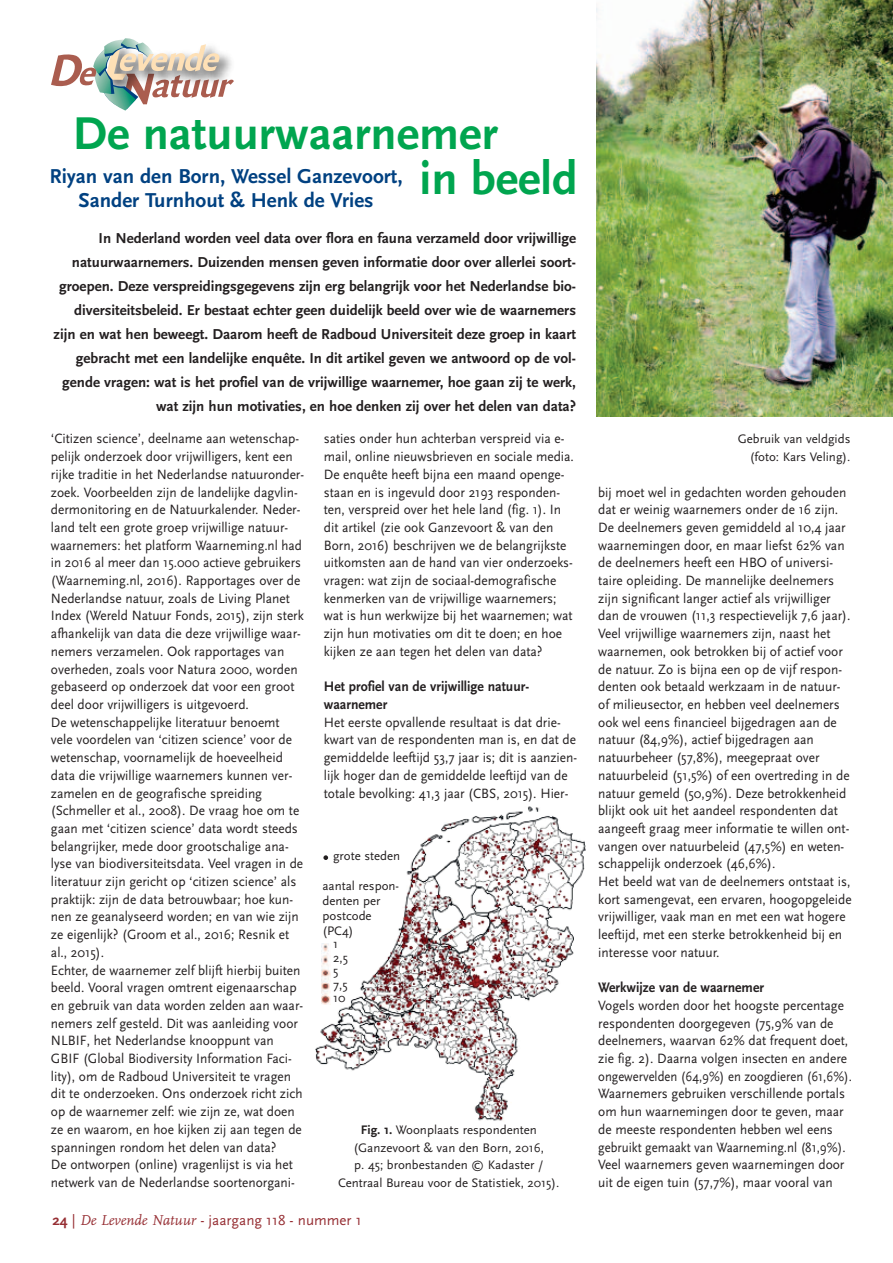
<style>
.page{position:relative;width:893px;height:1263px;background:#fff}
.page>*{position:absolute;margin:0;border:0;box-sizing:border-box;transform-origin:0 0}
.t1{font:700 48px "Scala Sans";color:#00a54f}
.t2{font:700 21px/24px "Scala Sans";color:#014181;text-align:center}
.t3{font:700 15px/24px "Scala Sans";color:#231f20;text-align:right}
.t4{font:15px "Scala Sans";color:#962e33}
.t5{font:700 14.4px/17.7px "Scala Sans";color:#231f20;scale:.95 1}
.t6{font:14.1px/17.7px "Scala Sans";color:#231f20;scale:.95 1}
.t7{font:12.9px/17.7px "Scala Sans";color:#231f20}
.s1{font-weight:700}
.s2{font-family:"FF Scala";font-style:italic}
</style>
<div class="page">
<img style="left:316px;top:806px;width:270px;height:315px">
<svg style="left:51px;top:38px;width:183px;height:73px"></svg>
<img style="left:597px;top:0;width:296px;height:417px">
<img style="left:321px;top:943px;width:9px;height:61px">
<svg style="left:323px;top:855px;width:5px;height:5px"></svg>
<h1 class="t1" style="left:73px;top:105px;width:426px">De natuurwaarnemer</h1>
<h2 class="t2" style="left:49px;top:163px;width:355px">Riyan van den Born, Wessel Ganzevoort,<br>Sander Turnhout &amp; Henk de Vries</h2>
<h1 class="t1" style="left:420px;top:150px;width:159px">in beeld</h1>
<p class="t3" style="left:54px;top:225px;width:524px">In Nederland worden veel data over flora en fauna verzameld door vrijwillige natuurwaarnemers. Duizenden mensen geven informatie door over allerlei soort&shy;groepen. Deze verspreidingsgegevens zijn erg belangrijk voor het Nederlandse bio&shy;diversiteitsbeleid. Er bestaat echter geen duidelijk beeld over wie de waarnemers zijn en wat hen beweegt. Daarom heeft de Radboud Universiteit deze groep in kaart gebracht met een landelijke enquête. In dit artikel geven we antwoord op de vol&shy;gende vragen: wat is het profiel van de vrijwillige waarnemer, hoe gaan zij te werk, wat zijn hun motivaties, en hoe denken zij over het delen van data?</p>
<p class="t6" style="left:51px;top:430px;width:268px">‘Citizen science’, deelname aan wetenschap&shy;pelijk onderzoek door vrijwilligers, kent een rijke traditie in het Nederlandse natuuronder&shy;zoek. Voorbeelden zijn de landelijke dagvlin&shy;dermonitoring en de Natuurkalender. Neder&shy;land telt een grote groep vrijwillige natuur&shy;waarnemers: het platform Waarneming.nl had in 2016 al meer dan 15.000 actieve gebruikers (Waarneming.nl, 2016). Rapportages over de Nederlandse natuur, zoals de Living Planet Index (Wereld Natuur Fonds, 2015), zijn sterk afhankelijk van data die deze vrijwillige waar&shy;nemers verzamelen. Ook rapportages van overheden, zoals voor Natura 2000, worden gebaseerd op onderzoek dat voor een groot deel door vrijwilligers is uitgevoerd.<br>De wetenschappelijke literatuur benoemt vele voordelen van ‘citizen science’ voor de wetenschap, voornamelijk de hoeveelheid data die vrijwillige waarnemers kunnen ver&shy;zamelen en de geografische spreiding (Schmeller et al., 2008). De vraag hoe om te gaan met ‘citizen science’ data wordt steeds belangrijker, mede door grootschalige ana&shy;lyse van biodiversiteitsdata. Veel vragen in de literatuur zijn gericht op ‘citizen science’ als praktijk: zijn de data betrouwbaar; hoe kun&shy;nen ze geanalyseerd worden; en van wie zijn ze eigenlijk? (Groom et al., 2016; Resnik et al., 2015).<br>Echter, de waarnemer zelf blijft hierbij buiten beeld. Vooral vragen omtrent eigenaarschap en gebruik van data worden zelden aan waar&shy;nemers zelf gesteld. Dit was aanleiding voor NLBIF, het Nederlandse knooppunt van GBIF (Global Biodiversity Information Faci&shy;lity), om de Radboud Universiteit te vragen dit te onderzoeken. Ons onderzoek richt zich op de waarnemer zelf: wie zijn ze, wat doen ze en waarom, en hoe kijken zij aan tegen de spanningen rondom het delen van data?<br>De ontworpen (online) vragenlijst is via het netwerk van de Nederlandse soortenorgani-</p>
<p class="t6" style="left:324px;top:430px;width:265px">saties onder hun achterban verspreid via e&shy;mail, online nieuwsbrieven en sociale media.<br>De enquête heeft bijna een maand openge&shy;staan en is ingevuld door 2193 responden&shy;ten, verspreid over het hele land (fig. 1). In dit artikel (zie ook Ganzevoort &amp; van den Born, 2016) beschrijven we de belangrijkste uitkomsten aan de hand van vier onderzoeks&shy;vragen: wat zijn de sociaal-demografische kenmerken van de vrijwillige waarnemers; wat is hun werkwijze bij het waarnemen; wat zijn hun motivaties om dit te doen; en hoe kijken ze aan tegen het delen van data?</p>
<p class="t5" style="left:324px;top:677px;width:218px">Het profiel van de vrijwillige natuur&shy;waarnemer</p>
<p class="t6" style="left:324px;top:713px;width:268px">Het eerste opvallende resultaat is dat drie&shy;kwart van de respondenten man is, en dat de gemiddelde leeftijd 53,7 jaar is; dit is aanzien&shy;lijk hoger dan de gemiddelde leeftijd van de totale bevolking: 41,3 jaar (CBS, 2015). Hier-</p>
<p class="t7" style="left:333px;top:846px;width:69px">grote steden</p>
<p class="t7" style="left:322px;top:878px;width:78px;line-height:15px">aantal respon&shy;denten per postcode (PC4)</p>
<p class="t7" style="left:333px;top:937px;width:16px;line-height:13.5px">1<br>2,5<br>5<br>7,5<br>10</p>
<p class="t7" style="left:338px;top:1120px;width:223px;text-align:center"><span class="s1">Fig. 1.</span> Woonplaats respondenten (Ganzevoort &amp; van den Born, 2016,<br>p. 45; bronbestanden © Kadaster / Centraal Bureau voor de Statistiek, 2015).</p>
<p class="t4" style="left:53px;top:1211px;width:311px"><span class="s1">24</span> | <span class="s2">De Levende Natuur</span> - jaargang 118 - nummer 1</p>
<p class="t7" style="left:738px;top:430px;width:114px;text-align:right">Gebruik van veldgids (foto: Kars Veling).</p>
<p class="t6" style="left:598px;top:483px;width:268px">bij moet wel in gedachten worden gehouden dat er weinig waarnemers onder de 16 zijn.<br>De deelnemers geven gemiddeld al 10,4 jaar waarnemingen door, en maar liefst 62% van de deelnemers heeft een HBO of universi&shy;taire opleiding. De mannelijke deelnemers zijn significant langer actief als vrijwilliger dan de vrouwen (11,3 respectievelijk 7,6 jaar).<br>Veel vrijwillige waarnemers zijn, naast het waarnemen, ook betrokken bij of actief voor de natuur. Zo is bijna een op de vijf respon&shy;denten ook betaald werkzaam in de natuur&shy;of milieusector, en hebben veel deelnemers ook wel eens financieel bijgedragen aan de natuur (84,9%), actief bijgedragen aan natuurbeheer (57,8%), meegepraat over natuurbeleid (51,5%) of een overtreding in de natuur gemeld (50,9%). Deze betrokkenheid blijkt ook uit het aandeel respondenten dat aangeeft graag meer informatie te willen ont&shy;vangen over natuurbeleid (47,5%) en weten&shy;schappelijk onderzoek (46,6%).<br>Het beeld wat van de deelnemers ontstaat is, kort samengevat, een ervaren, hoogopgeleide vrijwilliger, vaak man en met een wat hogere leeftijd, met een sterke betrokkenheid bij en interesse voor natuur.</p>
<p class="t5" style="left:598px;top:978px;width:176px">Werkwijze van de waarnemer</p>
<p class="t6" style="left:598px;top:996px;width:269px">Vogels worden door het hoogste percentage respondenten doorgegeven (75,9% van de deelnemers, waarvan 62% dat frequent doet, zie fig. 2). Daarna volgen insecten en andere ongewervelden (64,9%) en zoogdieren (61,6%).<br>Waarnemers gebruiken verschillende portals om hun waarnemingen door te geven, maar de meeste respondenten hebben wel eens gebruikt gemaakt van Waarneming.nl (81,9%).<br>Veel waarnemers geven waarnemingen door uit de eigen tuin (57,7%), maar vooral van</p>
</div>
